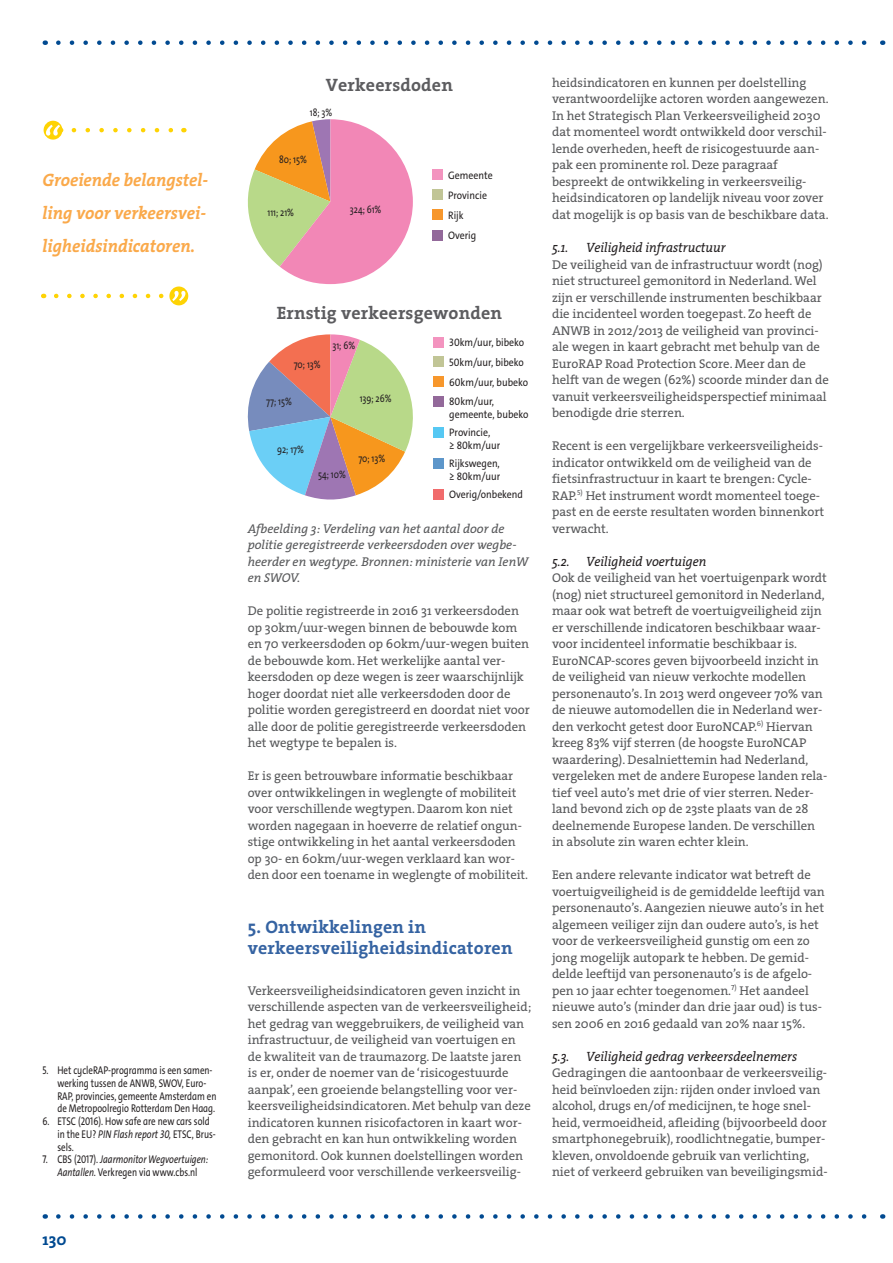
<style>
.page{position:relative;width:893px;height:1263px;background:#fff}
.page>*{position:absolute;margin:0;border:0;box-sizing:border-box;transform-origin:0 0}
.t1{font:18px/33px "The Serif HP7 Bld IT";color:#faa94a;text-align:justify;scale:.95 1}
.t2{font:18px/21px "The Serif HP7 Bld";letter-spacing:.01em;color:#3563a2}
.t3{font:18px "The Serif HP7 Bld";letter-spacing:.01em;color:#5c5c5f}
.t4{font:16.5px "The Serif HP7 Bld";color:#014a91}
.t5{font:13.5px "The Serif HP5 Plain IT";color:#231f20;scale:.95 1}
.t6{font:12.75px/16.5px "The Serif HP5 Plain";color:#57585a}
.t7{font:12.75px/16.5px "The Serif HP5 Plain IT";color:#57585a}
.t8{font:11.25px/12.8px "The Sans C4 s";color:#231f20;scale:.79 1}
.t9{font:italic 11.25px/12.8px "The Sans C4 s";color:#231f20;text-align:center;scale:.79 1}
.t10{font:10.95px/12.3px "The Sans C4 s";color:#231f20;scale:.9 1}
.t11{font:10.8px/12.9px "The Sans";color:#231f20;scale:.8 1}
.s1{font-style:italic}
.s2{font-style:normal}
</style>
<div class="page">
<svg style="left:58px;top:40px;width:809px;height:5px"></svg>
<svg style="left:58px;top:1214px;width:809px;height:5px"></svg>
<svg style="left:74px;top:128px;width:99px;height:4px"></svg>
<div style="left:44px;top:121px;width:18px;height:19px;background:#fed304;border-radius:50%"></div>
<svg style="left:44px;top:125px;width:17px;height:11px"></svg>
<svg style="left:56px;top:294px;width:108px;height:4px"></svg>
<svg style="left:169px;top:286px;width:19px;height:19px"></svg>
<svg style="left:172px;top:291px;width:15px;height:10px"></svg>
<svg style="left:248px;top:119px;width:165px;height:165px"></svg>
<div style="left:432px;top:170px;width:10px;height:10px;background:#f394bf"></div>
<div style="left:432px;top:190px;width:10px;height:10px;background:#c1c596"></div>
<div style="left:432px;top:230px;width:10px;height:10px;background:#93699a"></div>
<div style="left:432px;top:210px;width:10px;height:10px;background:#f7972c"></div>
<svg style="left:248px;top:334px;width:165px;height:166px"></svg>
<div style="left:433px;top:337px;width:10px;height:10px;background:#f394bf"></div>
<div style="left:433px;top:357px;width:10px;height:10px;background:#c1c596"></div>
<div style="left:433px;top:396px;width:10px;height:10px;background:#93699a"></div>
<div style="left:433px;top:427px;width:10px;height:10px;background:#56c8f3"></div>
<div style="left:433px;top:489px;width:10px;height:10px;background:#f16b6c"></div>
<div style="left:433px;top:458px;width:10px;height:10px;background:#5d96ca"></div>
<div style="left:433px;top:376px;width:10px;height:11px;background:#f7972c"></div>
<h1 class="t1" style="left:43px;top:164px;width:176px">Groeiende belangstel&shy;ling voor verkeersvei&shy;ligheidsindicatoren.</h1>
<p class="t8" style="left:57px;top:1064px;width:203px;text-indent:-15px">5. Het cycleRAP-programma is een samen&shy;werking tussen de ANWB, SWOV, Euro-RAP, provincies, gemeente Amsterdam en de Metropoolregio Rotterdam Den Haag.</p>
<p class="t8" style="left:57px;top:1115px;width:202px;text-indent:-15px">6. ETSC (2016). How safe are new cars sold in the EU? <span class="s1">PIN Flash report 30,</span> ETSC, Brus&shy;sels.</p>
<p class="t9" style="left:43px;top:1153px;width:212px"><span class="s2">7. CBS (2017).</span> Jaarmonitor Wegvoertuigen:<br>Aantallen. <span class="s2">Verkregen via www.cbs.nl</span></p>
<p class="t4" style="left:43px;top:1229px;width:25px">130</p>
<h1 class="t3" style="left:326px;top:73px;width:129px">Verkeersdoden</h1>
<p class="t11" style="left:310px;top:106px;width:30px">18; 3%</p>
<p class="t11" style="left:279px;top:153px;width:36px">80; 15%</p>
<p class="t11" style="left:267px;top:206px;width:35px">111; 21%</p>
<p class="t11" style="left:350px;top:203px;width:41px">324; 61%</p>
<p class="t10" style="left:448px;top:165px;width:51px;line-height:20.1px">Gemeente<br>Provincie</p>
<p class="t10" style="left:448px;top:229px;width:33px">Overig</p>
<p class="t10" style="left:448px;top:209px;width:19px">Rijk</p>
<h1 class="t3" style="left:277px;top:301px;width:227px">Ernstig verkeersgewonden</h1>
<p class="t11" style="left:332px;top:339px;width:30px">31; 6%</p>
<p class="t11" style="left:262px;top:311px;width:44px">Provincie</p>
<p class="t10" style="left:449px;top:333px;width:85px;line-height:19.6px">30km/uur, bibeko<br>50km/uur, bibeko</p>
<p class="t10" style="left:449px;top:396px;width:90px">80km/uur, gemeente, bubeko</p>
<p class="t10" style="left:449px;top:427px;width:58px">Provincie,<br>≥ 80km/uur</p>
<p class="t10" style="left:449px;top:488px;width:83px">Overig/onbekend</p>
<p class="t11" style="left:294px;top:358px;width:35px">70; 13%</p>
<p class="t10" style="left:449px;top:376px;width:89px">60km/uur, bubeko</p>
<p class="t11" style="left:360px;top:391px;width:41px">139; 26%</p>
<p class="t11" style="left:266px;top:394px;width:34px">77; 15%</p>
<p class="t11" style="left:277px;top:442px;width:35px">92; 17%</p>
<p class="t11" style="left:358px;top:451px;width:35px">70; 13%</p>
<p class="t10" style="left:449px;top:457px;width:58px">Rijkswegen, ≥ 80km/uur</p>
<p class="t11" style="left:318px;top:467px;width:36px">54; 10%</p>
<p class="t7" style="left:248px;top:520px;width:282px">Afbeelding 3: Verdeling van het aantal door de politie geregistreerde verkeersdoden over wegbe&shy;heerder en wegtype. Bronnen: ministerie van IenW en SWOV.</p>
<p class="t6" style="left:248px;top:602px;width:284px">De politie registreerde in 2016 31 verkeersdoden op 30km/uur-wegen binnen de bebouwde kom en 70 verkeersdoden op 60km/uur-wegen buiten de bebouwde kom. Het werkelijke aantal ver&shy;keersdoden op deze wegen is zeer waarschijnlijk hoger doordat niet alle verkeersdoden door de politie worden geregistreerd en doordat niet voor alle door de politie geregistreerde verkeersdoden het wegtype te bepalen is.</p>
<p class="t6" style="left:248px;top:767px;width:282px">Er is geen betrouwbare informatie beschikbaar over ontwikkelingen in weglengte of mobiliteit voor verschillende wegtypen. Daarom kon niet worden nagegaan in hoeverre de relatief ongun&shy;stige ontwikkeling in het aantal verkeersdoden op 30- en 60km/uur-wegen verklaard kan wor&shy;den door een toename in weglengte of mobiliteit.</p>
<h1 class="t2" style="left:248px;top:916px;width:266px">5. Ontwikkelingen in verkeersveiligheidsindicatoren</h1>
<p class="t6" style="left:248px;top:982px;width:285px">Verkeersveiligheidsindicatoren geven inzicht in verschillende aspecten van de verkeersveiligheid; het gedrag van weggebruikers, de veiligheid van infrastructuur, de veiligheid van voertuigen en de kwaliteit van de traumazorg. De laatste jaren is er, onder de noemer van de ‘risicogestuurde aanpak’, een groeiende belangstelling voor ver&shy;keersveiligheidsindicatoren. Met behulp van deze indicatoren kunnen risicofactoren in kaart wor&shy;den gebracht en kan hun ontwikkeling worden gemonitord. Ook kunnen doelstellingen worden geformuleerd voor verschillende verkeersveilig-</p>
<p class="t11" style="left:262px;top:527px;width:141px">50km/uur, bibeko<br>60km/uur, bubeko<br>80km/uur, gemeente, bubeko</p>
<p class="t6" style="left:552px;top:74px;width:278px">heidsindicatoren en kunnen per doelstelling verantwoordelijke actoren worden aangewezen.<br>In het Strategisch Plan Verkeersveiligheid 2030 dat momenteel wordt ontwikkeld door verschil&shy;lende overheden, heeft de risicogestuurde aan&shy;pak een prominente rol. Deze paragraaf bespreekt de ontwikkeling in verkeersveilig&shy;heidsindicatoren op landelijk niveau voor zover dat mogelijk is op basis van de beschikbare data.</p>
<p class="t5" style="left:552px;top:239px;width:19px">5.1.</p>
<p class="t5" style="left:586px;top:239px;width:148px">Veiligheid infrastructuur</p>
<p class="t6" style="left:552px;top:256px;width:278px">De veiligheid van de infrastructuur wordt (nog) niet structureel gemonitord in Nederland. Wel zijn er verschillende instrumenten beschikbaar die incidenteel worden toegepast. Zo heeft de ANWB in 2012/2013 de veiligheid van provinci&shy;ale wegen in kaart gebracht met behulp van de EuroRAP Road Protection Score. Meer dan de helft van de wegen (62%) scoorde minder dan de vanuit verkeersveiligheidsperspectief minimaal benodigde drie sterren.</p>
<p class="t6" style="left:552px;top:437px;width:274px">Recent is een vergelijkbare verkeersveiligheids&shy;indicator ontwikkeld om de veiligheid van de fietsinfrastructuur in kaart te brengen: Cycle-RAP.<sup>5)</sup> Het instrument wordt momenteel toege&shy;past en de eerste resultaten worden binnenkort verwacht.</p>
<p class="t5" style="left:552px;top:552px;width:164px">5.2. Veiligheid voertuigen</p>
<p class="t6" style="left:552px;top:569px;width:277px">Ook de veiligheid van het voertuigenpark wordt (nog) niet structureel gemonitord in Nederland, maar ook wat betreft de voertuigveiligheid zijn er verschillende indicatoren beschikbaar waar&shy;voor incidenteel informatie beschikbaar is.<br>EuroNCAP-scores geven bijvoorbeeld inzicht in de veiligheid van nieuw verkochte modellen personenauto’s. In 2013 werd ongeveer 70% van de nieuwe automodellen die in Nederland wer&shy;den verkocht getest door EuroNCAP.<sup>6)</sup> Hiervan kreeg 83% vijf sterren (de hoogste EuroNCAP waardering). Desalniettemin had Nederland, vergeleken met de andere Europese landen rela&shy;tief veel auto’s met drie of vier sterren. Neder&shy;land bevond zich op de 23ste plaats van de 28 deelnemende Europese landen. De verschillen in absolute zin waren echter klein.</p>
<p class="t6" style="left:552px;top:866px;width:274px">Een andere relevante indicator wat betreft de voertuigveiligheid is de gemiddelde leeftijd van personenauto’s. Aangezien nieuwe auto’s in het algemeen veiliger zijn dan oudere auto’s, is het voor de verkeersveiligheid gunstig om een zo jong mogelijk autopark te hebben. De gemid&shy;delde leeftijd van personenauto’s is de afgelo&shy;pen 10 jaar echter toegenomen.<sup>7)</sup> Het aandeel nieuwe auto’s (minder dan drie jaar oud) is tus&shy;sen 2006 en 2016 gedaald van 20% naar 15%.</p>
<p class="t5" style="left:552px;top:1047px;width:260px">5.3. Veiligheid gedrag verkeersdeelnemers</p>
<p class="t6" style="left:552px;top:1064px;width:277px">Gedragingen die aantoonbaar de verkeersveilig&shy;heid beïnvloeden zijn: rijden onder invloed van alcohol, drugs en/of medicijnen, te hoge snel&shy;heid, vermoeidheid, afleiding (bijvoorbeeld door smartphonegebruik), roodlichtnegatie, bumper&shy;kleven, onvoldoende gebruik van verlichting, niet of verkeerd gebruiken van beveiligingsmid-</p>
</div>
